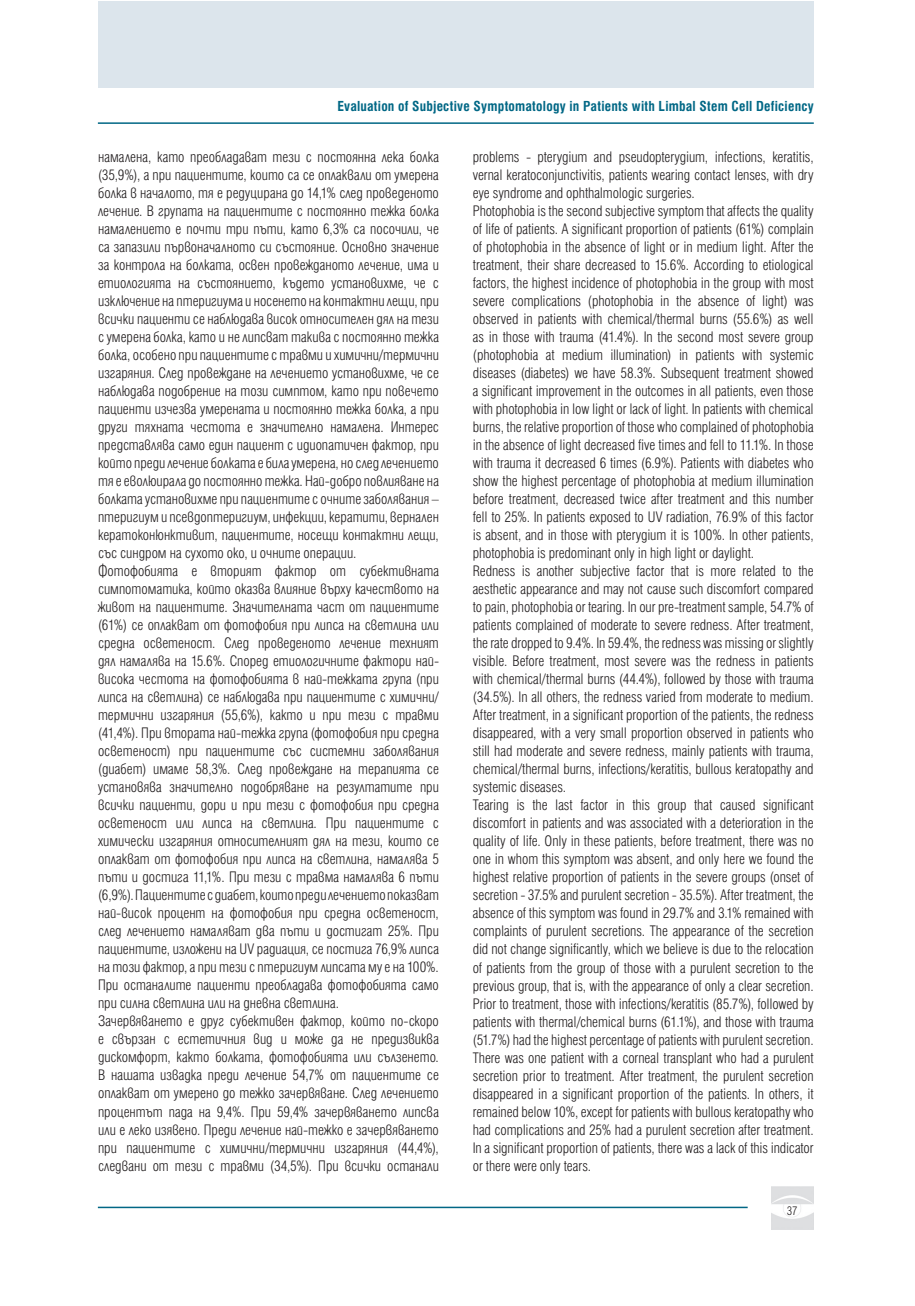
<style>
.page{position:relative;width:915px;height:1306px;background:#fff}
.page>*{position:absolute;margin:0;border:0;box-sizing:border-box;transform-origin:0 0}
.t1{font:300 condensed 16.5px/18px "Helen Bg";letter-spacing:-.005em;color:#231f20}
.t2{font:700 condensed 15.75px "Helen Bg";letter-spacing:.015em;color:#016785}
.t3{font:300 condensed 13.5px "Helen Bg";color:#231f20}
</style>
<div class="page">
<img style="left:771px;top:1186px;width:42px;height:42px">
<div style="left:98px;top:1px;width:715px;height:87px;background:#dce5ec"></div>
<hr style="left:98px;top:1206px;width:649px;height:2px;background:#016785">
<hr style="left:98px;top:122px;width:715px;height:2px;background:#016785">
<p class="t2" style="left:337px;top:97px;width:477px">Evaluation of Subjective Symptomatology in Patients with Limbal Stem Cell Deficiency</p>
<p class="t1" style="left:98px;top:147px;width:342px">намалена, като преобладават тези с постоянна лека болка (35,9%), а при пациентите, които са се оплаквали от умерена болка в началото, тя е редуцирана до 14,1% след проведеното лечение. В групата на пациентите с постоянно тежка болка намалението е почти три пъти, като 6,3% са посочили, че са запазили първоначалното си състояние. Основно значение за контрола на болката, освен провежданото лечение, има и етиологията на състоянието, където установихме, че с изключение на птеригиума и носенето на контактни лещи, при всички пациенти се наблюдава висок относителен дял на тези с умерена болка, като и не липсват такива с постоянно тежка болка, особено при пациентите с травми и химични/термични изгаряния. След провеждане на лечението установихме, че се наблюдава подобрение на този симптом, като при повечето пациенти изчезва умерената и постоянно тежка болка, а при други тяхната честота е значително намалена. Интерес представлява само един пациент с идиопатичен фактор, при който преди лечение болката е била умерена, но след лечението тя е еволюирала до постоянно тежка. Най-добро повлияване на болката установихме при пациентите с очните заболявания – птеригиум и псевдоптеригиум, инфекции, кератити, вернален кератоконюнктивит, пациентите, носещи контактни лещи, със синдром на сухото око, и очните операции.<br>Фотофобията е вторият фактор от субективната симпотоматика, който оказва влияние върху качеството на живот на пациентите. Значителната част от пациентите (61%) се оплакват от фотофобия при липса на светлина или средна осветеност. След проведеното лечение техният дял намалява на 15.6%. Според етиологичните фактори най&shy;висока честота на фотофобията в най-тежката група (при липса на светлина) се наблюдава при пациентите с химични/ термични изгаряния (55,6%), както и при тези с травми (41,4%). При втората най-тежка група (фотофобия при средна осветеност) при пациентите със системни заболявания (диабет) имаме 58,3%. След провеждане на терапията се установява значително подобряване на резултатите при всички пациенти, дори и при тези с фотофобия при средна осветеност или липса на светлина. При пациентите с химически изгаряния относителният дял на тези, които се оплакват от фотофобия при липса на светлина, намалява 5 пъти и достига 11,1%. При тези с травма намалява 6 пъти (6,9%). Пациентите с диабет, които преди лечението показват най-висок процент на фотофобия при средна осветеност, след лечението намаляват два пъти и достигат 25%. При пациентите, изложени на UV радиация, се постига 76,9% липса на този фактор, а при тези с птеригиум липсата му е на 100%.<br>При останалите пациенти преобладава фотофобията само при силна светлина или на дневна светлина.<br>Зачервяването е друг субективен фактор, който по-скоро е свързан с естетичния вид и може да не предизвиква дискомфорт, както болката, фотофобията или сълзенето.<br>В нашата извадка преди лечение 54,7% от пациентите се оплакват от умерено до тежко зачервяване. След лечението процентът пада на 9,4%. При 59,4% зачервяването липсва или е леко изявено. Преди лечение най-тежко е зачервяването при пациентите с химични/термични изгаряния (44,4%), следвани от тези с травми (34,5%). При всички останали</p>
<p class="t1" style="left:472px;top:147px;width:342px">problems - pterygium and pseudopterygium, infections, keratitis, vernal keratoconjunctivitis, patients wearing contact lenses, with dry eye syndrome and ophthalmologic surgeries.<br>Photophobia is the second subjective symptom that affects the quality of life of patients. A significant proportion of patients (61%) complain of photophobia in the absence of light or in medium light. After the treatment, their share decreased to 15.6%. According to etiological factors, the highest incidence of photophobia in the group with most severe complications (photophobia in the absence of light) was observed in patients with chemical/thermal burns (55.6%) as well as in those with trauma (41.4%). In the second most severe group (photophobia at medium illumination) in patients with systemic diseases (diabetes) we have 58.3%. Subsequent treatment showed a significant improvement in the outcomes in all patients, even those with photophobia in low light or lack of light. In patients with chemical burns, the relative proportion of those who complained of photophobia in the absence of light decreased five times and fell to 11.1%. In those with trauma it decreased 6 times (6.9%). Patients with diabetes who show the highest percentage of photophobia at medium illumination before treatment, decreased twice after treatment and this number fell to 25%. In patients exposed to UV radiation, 76.9% of this factor is absent, and in those with pterygium it is 100%. In other patients, photophobia is predominant only in high light or daylight.<br>Redness is another subjective factor that is more related to the aesthetic appearance and may not cause such discomfort compared to pain, photophobia or tearing. In our pre-treatment sample, 54.7% of patients complained of moderate to severe redness. After treatment, the rate dropped to 9.4%. In 59.4%, the redness was missing or slightly visible. Before treatment, most severe was the redness in patients with chemical/thermal burns (44.4%), followed by those with trauma (34.5%). In all others, the redness varied from moderate to medium.<br>After treatment, in a significant proportion of the patients, the redness disappeared, with a very small proportion observed in patients who still had moderate and severe redness, mainly patients with trauma, chemical/thermal burns, infections/keratitis, bullous keratopathy and systemic diseases.<br>Tearing is the last factor in this group that caused significant discomfort in patients and was associated with a deterioration in the quality of life. Only in these patients, before treatment, there was no one in whom this symptom was absent, and only here we found the highest relative proportion of patients in the severe groups (onset of secretion - 37.5% and purulent secretion - 35.5%). After treatment, the absence of this symptom was found in 29.7% and 3.1% remained with complaints of purulent secretions. The appearance of the secretion did not change significantly, which we believe is due to the relocation of patients from the group of those with a purulent secretion to the previous group, that is, with the appearance of only a clear secretion.<br>Prior to treatment, those with infections/keratitis (85.7%), followed by patients with thermal/chemical burns (61.1%), and those with trauma (51.7%) had the highest percentage of patients with purulent secretion.<br>There was one patient with a corneal transplant who had a purulent secretion prior to treatment. After treatment, the purulent secretion disappeared in a significant proportion of the patients. In others, it remained below 10%, except for patients with bullous keratopathy who had complications and 25% had a purulent secretion after treatment.<br>In a significant proportion of patients, there was a lack of this indicator or there were only tears.</p>
<p class="t3" style="left:786px;top:1202px;width:12px">37</p>
</div>
